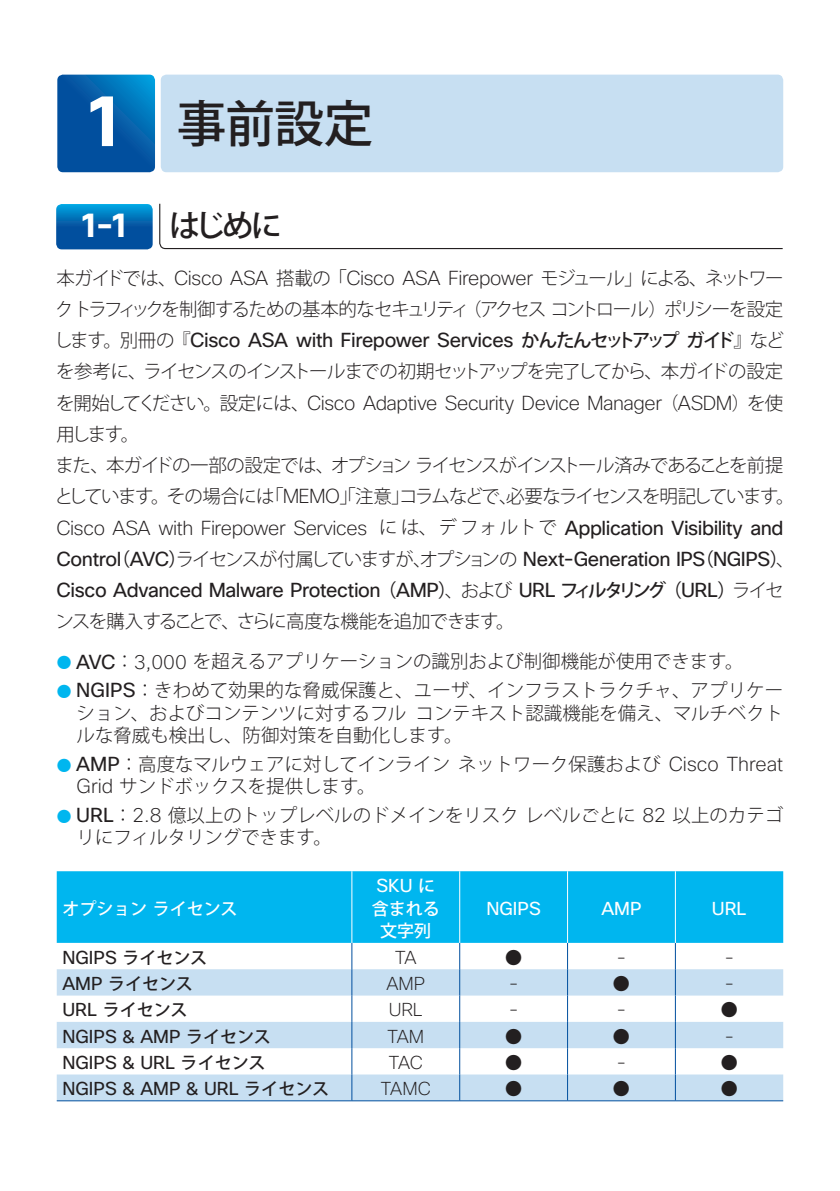
<style>
.page{position:relative;width:840px;height:1191px;background:#fff}
.page>*{position:absolute;margin:0;border:0;box-sizing:border-box;transform-origin:0 0}
.t1{font:500 49.6px "Koz Go Pro";color:#231f20}
.t2{font:500 31.2px "Koz Go Pro";color:#231f20}
.t3{font:19.8px/31.2px "Cisco Sans";letter-spacing:-.02em;color:#231f20}
.t4{font:200 19.8px "Cisco Sans";letter-spacing:-.02em;color:#231f20}
.t5{font:300 18.4px/22.6px "Koz Go Pro";color:#231f20}
.t6{font:300 18.4px/22.6px "Koz Go Pro";letter-spacing:-.02em;color:#231f20;text-align:justify}
.t7{font:300 18.4px/31.2px "Koz Go Pro";letter-spacing:-.085em;color:#231f20}
.t8{font:300 18.4px/31.2px "Koz Go Pro";letter-spacing:-.075em;color:#231f20}
.t9{font:300 18.4px "Koz Go Pro";letter-spacing:-.055em;color:#231f20}
.t10{font:300 18.4px "Koz Go Pro";letter-spacing:-.045em;color:#231f20}
.t11{font:18.2px "Cisco Sans";color:#231f20}
.t12{font:200 18.2px "Cisco Sans";color:#231f20}
.t13{font:18.2px "Cisco Sans";color:#fff}
.t14{font:500 17px/22.6px "Koz Go Pro";color:#fff;text-align:center}
.t15{font:500 17px "Koz Go Pro";color:#231f20}
.t16{font:300 17px "Koz Go Pro";color:#231f20}
.s1{font-family:"Cisco Sans";font-weight:700;font-size:70.8px;color:#fff}
.s2{font-family:"Cisco Sans";font-weight:700;font-size:33.4px;color:#fff}
.s3{font-family:"Cisco Sans";font-weight:200;font-size:19.8px}
.s4{font-family:"Koz Go Pro";font-weight:300;font-size:18.4px}
.s5{font-family:"Koz Go Pro";font-weight:500;font-size:18.4px}
.s6{font-weight:200}
.s7{font-size:14.8px;color:#00b6ef}
.s8{font-family:"Cisco Sans";font-weight:400;font-size:19.8px}
.s9{font-family:"Koz Go Pro";font-weight:500;font-size:17px}
.s10{font-family:"Cisco Sans";font-weight:400;font-size:18.2px}
</style>
<div class="page">
<div style="left:57px;top:871px;width:725px;height:72px;background:#00b6ef"></div>
<svg style="left:57px;top:969px;width:725px;height:131px;fill:#c7dff2"></svg>
<svg style="left:351px;top:943px;width:1px;height:157px"></svg>
<svg style="left:459px;top:943px;width:1px;height:157px"></svg>
<svg style="left:567px;top:943px;width:1px;height:157px"></svg>
<svg style="left:674px;top:943px;width:1px;height:157px"></svg>
<hr style="left:57px;top:1100px;width:294px;height:1px;background:#014f9e">
<hr style="left:351px;top:1100px;width:108px;height:1px;background:#014f9e">
<hr style="left:459px;top:1100px;width:108px;height:1px;background:#014f9e">
<hr style="left:567px;top:1100px;width:108px;height:1px;background:#014f9e">
<hr style="left:675px;top:1100px;width:107px;height:1px;background:#014f9e">
<hr style="left:351px;top:871px;width:1px;height:72px;background:#fff">
<hr style="left:459px;top:871px;width:1px;height:72px;background:#fff">
<hr style="left:567px;top:871px;width:1px;height:72px;background:#fff">
<hr style="left:674px;top:871px;width:1px;height:72px;background:#fff">
<div style="left:161px;top:75px;width:621px;height:97px;background:#c7dff2;border-radius:6px"></div>
<svg style="left:57px;top:75px;width:98px;height:97px;background:#045ea9"></svg>
<svg style="left:56px;top:203px;width:727px;height:47px"></svg>
<h1 class="t1" style="left:83px;top:92px;width:291px"><span class="s1">1</span> 事前設定</h1>
<h2 class="t2" style="left:80px;top:205px;width:204px"><span class="s2">1-1</span> はじめに</h2>
<p class="t7" style="left:55px;top:263px;width:729px">本ガイドでは、<span class="s3">Cisco ASA</span> 搭載の「<span class="s3">Cisco ASA Firepower</span> モジュール」による、ネットワークトラフィックを制御するための基本的なセキュリティ（アクセスコントロール）ポリシーを設定</p>
<p class="t3" style="left:54px;top:325px;width:731px"><span class="s4">します。別冊の『</span>Cisco ASA with Firepower Services <span class="s5">かんたんセットアップガイド</span><span class="s4">』など</span></p>
<p class="t9" style="left:56px;top:360px;width:728px">を参考に、ライセンスのインストールまでの初期セットアップを完了してから、本ガイドの設定</p>
<p class="t4" style="left:56px;top:390px;width:728px"><span class="s4">を開始してください。設定には、</span>Cisco Adaptive Security Device Manager<span class="s4">（</span>ASDM<span class="s4">）を使</span></p>
<p class="t8" style="left:55px;top:418px;width:741px">用します。<br>また、本ガイドの一部の設定では、オプションライセンスがインストール済みであることを前提としています。その場合には「<span class="s3">MEMO</span>」「注意」コラムなどで、必要なライセンスを明記しています。</p>
<p class="t3" style="left:56px;top:513px;width:739px"><span class="s6">Cisco ASA with Firepower Services</span> <span class="s4">には、デフォルトで</span> Application Visibility and<br>Control<span class="s5">（</span>AVC<span class="s5">）</span><span class="s4">ライセンスが付属していますが、オプションの</span> Next-Generation IPS<span class="s5">（</span>NGIPS<span class="s5">）</span><span class="s4">、<br></span>Cisco Advanced Malware Protection<span class="s5">（</span>AMP<span class="s5">）</span><span class="s4">、および</span> URL <span class="s5">フィルタリング（</span>URL<span class="s5">）</span><span class="s4">ライセ</span></p>
<p class="t10" style="left:55px;top:609px;width:460px">ンスを購入することで、さらに高度な機能を追加できます。</p>
<p class="t5" style="left:57px;top:650px;width:688px"><span class="s7">●</span> <span class="s8">AVC</span>：<span class="s3">3,000</span> を超えるアプリケーションの識別および制御機能が使用できます。</p>
<p class="t6" style="left:77px;top:679px;width:707px;text-indent:-20px"><span class="s7">●</span> <span class="s8">NGIPS</span>：きわめて効果的な脅威保護と、ユーザ、インフラストラクチャ、アプリケーション、およびコンテンツに対するフルコンテキスト認識機能を備え、マルチベクトルな脅威も検出し、防御対策を自動化します。</p>
<p class="t5" style="left:77px;top:752px;width:707px;text-indent:-20px"><span class="s7">●</span> <span class="s8">AMP</span>：高度なマルウェアに対してインラインネットワーク保護および <span class="s3">Cisco Threat<br>Grid</span> サンドボックスを提供します。</p>
<p class="t5" style="left:77px;top:803px;width:707px;text-indent:-20px"><span class="s7">●</span> <span class="s8">URL</span>：<span class="s3">2.8</span> 億以上のトップレベルのドメインをリスクレベルごとに <span class="s3">82</span> 以上のカテゴリにフィルタリングできます。</p>
<p class="t14" style="left:62px;top:898px;width:176px">オプションライセンス</p>
<p class="t13" style="left:376px;top:874px;width:60px">SKU <span class="s9">に</span></p>
<p class="t14" style="left:371px;top:898px;width:70px">含まれる文字列</p>
<p class="t13" style="left:486px;top:896px;width:56px">NGIPS</p>
<p class="t13" style="left:601px;top:896px;width:42px">AMP</p>
<p class="t13" style="left:711px;top:896px;width:36px">URL</p>
<p class="t11" style="left:62px;top:945px;width:146px">NGIPS <span class="s9">ライセンス</span></p>
<p class="t12" style="left:395px;top:945px;width:23px">TA</p>
<p class="t16" style="left:505px;top:946px;width:19px">●</p>
<p class="t12" style="left:616px;top:945px;width:11px">-</p>
<p class="t12" style="left:724px;top:945px;width:11px">-</p>
<p class="t15" style="left:62px;top:972px;width:132px"><span class="s10">AMP</span> ライセンス</p>
<p class="t12" style="left:386px;top:972px;width:40px">AMP</p>
<p class="t12" style="left:508px;top:972px;width:11px">-</p>
<p class="t16" style="left:612px;top:972px;width:19px">●</p>
<p class="t12" style="left:724px;top:972px;width:11px">-</p>
<p class="t15" style="left:62px;top:999px;width:126px"><span class="s10">URL</span> ライセンス</p>
<p class="t12" style="left:388px;top:998px;width:36px">URL</p>
<p class="t12" style="left:508px;top:998px;width:11px">-</p>
<p class="t12" style="left:616px;top:998px;width:11px">-</p>
<p class="t16" style="left:720px;top:998px;width:19px">●</p>
<p class="t11" style="left:62px;top:1024px;width:210px">NGIPS &amp; AMP <span class="s9">ライセンス</span></p>
<p class="t12" style="left:387px;top:1024px;width:38px">TAM</p>
<p class="t16" style="left:505px;top:1025px;width:19px">●</p>
<p class="t16" style="left:612px;top:1025px;width:19px">●</p>
<p class="t12" style="left:724px;top:1024px;width:11px">-</p>
<p class="t11" style="left:62px;top:1050px;width:204px">NGIPS &amp; URL <span class="s9">ライセンス</span></p>
<p class="t12" style="left:388px;top:1050px;width:36px">TAC</p>
<p class="t16" style="left:505px;top:1051px;width:19px">●</p>
<p class="t12" style="left:616px;top:1050px;width:11px">-</p>
<p class="t16" style="left:720px;top:1051px;width:19px">●</p>
<p class="t11" style="left:62px;top:1077px;width:268px">NGIPS &amp; AMP &amp; URL <span class="s9">ライセンス</span></p>
<p class="t12" style="left:380px;top:1077px;width:51px">TAMC</p>
<p class="t16" style="left:505px;top:1077px;width:19px">●</p>
<p class="t16" style="left:612px;top:1077px;width:19px">●</p>
<p class="t16" style="left:720px;top:1077px;width:19px">●</p>
</div>
